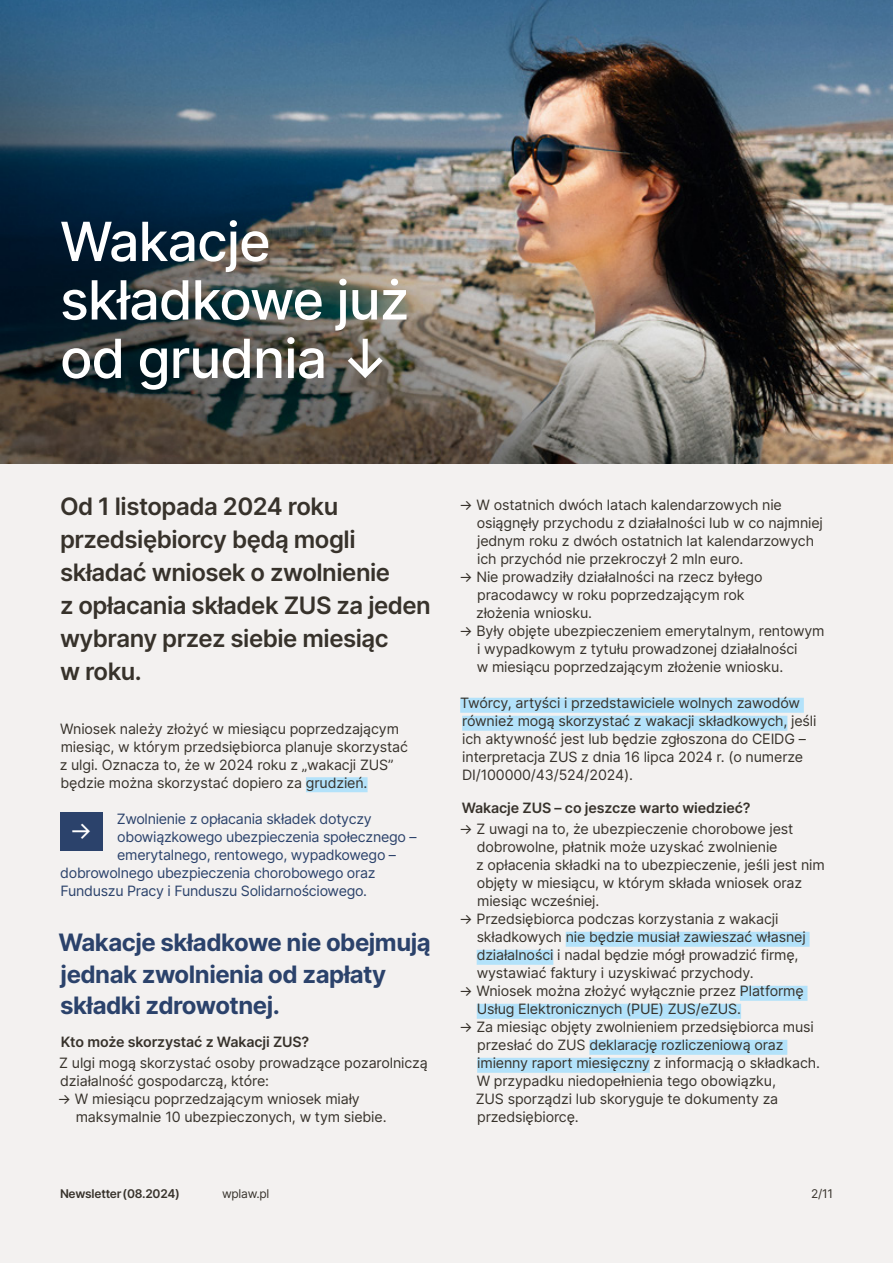
<style>
.page{position:relative;width:893px;height:1263px;background:#f3f1f0}
.page>*{position:absolute;margin:0;border:0;box-sizing:border-box;transform-origin:0 0}
.t1{font:500 54px/58.5px "Inter";letter-spacing:-.02em;color:#fff}
.t2{font:600 24px/33px "Inter";letter-spacing:-.02em;color:#37322b}
.t3{font:700 24px/31.5px "Inter";letter-spacing:-.02em;color:#2b426b}
.t4{font:24px "Inter";color:#fff}
.t5{font:14.25px/18px "Inter";letter-spacing:-.01em;color:#37322b}
.t6{font:14.25px "Inter";letter-spacing:-.02em;color:#2b426b}
.t7{font:600 14.25px "Inter";letter-spacing:-.01em;color:#37322b}
.t8{font:600 12px "Inter";letter-spacing:-.02em;color:#37322b}
.t9{font:12px "Inter";letter-spacing:-.02em;color:#37322b}
</style>
<div class="page">
<div style="left:306px;top:777px;width:62px;height:15px;background:#b3e2fa"></div>
<div style="left:60px;top:813px;width:42px;height:38px;background:#2b426b"></div>
<div style="left:460px;top:698px;width:344px;height:15px;background:#b3e2fa"></div>
<div style="left:462px;top:716px;width:325px;height:15px;background:#b3e2fa"></div>
<div style="left:566px;top:932px;width:244px;height:15px;background:#b3e2fa"></div>
<div style="left:477px;top:950px;width:76px;height:15px;background:#b3e2fa"></div>
<div style="left:740px;top:986px;width:67px;height:15px;background:#b3e2fa"></div>
<div style="left:477px;top:1004px;width:264px;height:15px;background:#b3e2fa"></div>
<div style="left:589px;top:1040px;width:198px;height:15px;background:#b3e2fa"></div>
<div style="left:477px;top:1058px;width:173px;height:15px;background:#b3e2fa"></div>
<img style="left:0;top:0;width:893px;height:463px">
<h1 class="t1" style="left:60px;top:211px;width:351px">Wakacje składkowe już od grudnia ↓</h1>
<h2 class="t2" style="left:60px;top:489px;width:372px">Od 1 listopada 2024 roku przedsiębiorcy będą mogli składać wniosek o zwolnienie<br>z opłacania składek ZUS za jeden wybrany przez siebie miesiąc<br>w roku.</h2>
<p class="t5" style="left:60px;top:719px;width:350px">Wniosek należy złożyć w miesiącu poprzedzającym miesiąc, w którym przedsiębiorca planuje skorzystać z ulgi. Oznacza to, że w 2024 roku z „wakacji ZUS” będzie można skorzystać dopiero za grudzień.</p>
<h2 class="t4" style="left:70px;top:814px;width:24px">→</h2>
<p class="t6" style="left:117px;top:808px;width:256px">Zwolnienie z opłacania składek dotyczy</p>
<p class="t6" style="left:117px;top:826px;width:301px">obowiązkowego ubezpieczenia społecznego –</p>
<p class="t6" style="left:117px;top:844px;width:280px">emerytalnego, rentowego, wypadkowego –</p>
<p class="t6" style="left:60px;top:862px;width:317px">dobrowolnego ubezpieczenia chorobowego oraz</p>
<p class="t6" style="left:61px;top:880px;width:308px">Funduszu Pracy i Funduszu Solidarnościowego.</p>
<h2 class="t3" style="left:58px;top:926px;width:374px">Wakacje składkowe nie obejmują jednak zwolnienia od zapłaty składki zdrowotnej.</h2>
<p class="t7" style="left:61px;top:1031px;width:250px">Kto może skorzystać z Wakacji ZUS?</p>
<p class="t5" style="left:59px;top:1054px;width:370px">Z ulgi mogą skorzystać osoby prowadzące pozarolniczą działalność gospodarczą, które:</p>
<p class="t5" style="left:76px;top:1090px;width:312px;text-indent:-18px">→ W miesiącu poprzedzającym wniosek miały maksymalnie 10 ubezpieczonych, w tym siebie.</p>
<p class="t5" style="left:477px;top:496px;width:348px;text-indent:-18px">→ W ostatnich dwóch latach kalendarzowych nie osiągnęły przychodu z działalności lub w co najmniej jednym roku z dwóch ostatnich lat kalendarzowych ich przychód nie przekroczył 2 mln euro.</p>
<p class="t5" style="left:476px;top:568px;width:288px;text-indent:-17px">→ Nie prowadziły działalności na rzecz byłego pracodawcy w roku poprzedzającym rok złożenia wniosku.</p>
<p class="t5" style="left:477px;top:622px;width:349px;text-indent:-18px">→ Były objęte ubezpieczeniem emerytalnym, rentowym i wypadkowym z tytułu prowadzonej działalności<br>w miesiącu poprzedzającym złożenie wniosku.</p>
<p class="t5" style="left:460px;top:694px;width:358px">Twórcy, artyści i przedstawiciele wolnych zawodów również mogą skorzystać z wakacji składkowych, jeśli ich aktywność jest lub będzie zgłoszona do CEIDG – interpretacja ZUS z dnia 16 lipca 2024 r. (o numerze DI/100000/43/524/2024).</p>
<p class="t7" style="left:462px;top:797px;width:290px">Wakacje ZUS – co jeszcze warto wiedzieć?</p>
<p class="t5" style="left:476px;top:820px;width:350px;text-indent:-17px">→ Z uwagi na to, że ubezpieczenie chorobowe jest dobrowolne, płatnik może uzyskać zwolnienie<br>z opłacenia składki na to ubezpieczenie, jeśli jest nim objęty w miesiącu, w którym składa wniosek oraz miesiąc wcześniej.</p>
<p class="t5" style="left:477px;top:910px;width:331px;text-indent:-18px">→ Przedsiębiorca podczas korzystania z wakacji składkowych nie będzie musiał zawieszać własnej działalności i nadal będzie mógł prowadzić firmę, wystawiać faktury i uzyskiwać przychody.</p>
<p class="t5" style="left:477px;top:982px;width:328px;text-indent:-18px">→ Wniosek można złożyć wyłącznie przez Platformę<br>Usług Elektronicznych (PUE) ZUS/eZUS.</p>
<p class="t5" style="left:476px;top:1018px;width:346px;text-indent:-17px">→ Za miesiąc objęty zwolnieniem przedsiębiorca musi przesłać do ZUS deklarację rozliczeniową oraz imienny raport miesięczny z informacją o składkach.<br>W przypadku niedopełnienia tego obowiązku,<br>ZUS sporządzi lub skoryguje te dokumenty za przedsiębiorcę.</p>
<p class="t8" style="left:60px;top:1185px;width:121px">Newsletter(08.2024)</p>
<p class="t9" style="left:222px;top:1185px;width:49px">wplaw.pl</p>
<p class="t9" style="left:811px;top:1185px;width:23px">2/11</p>
</div>
